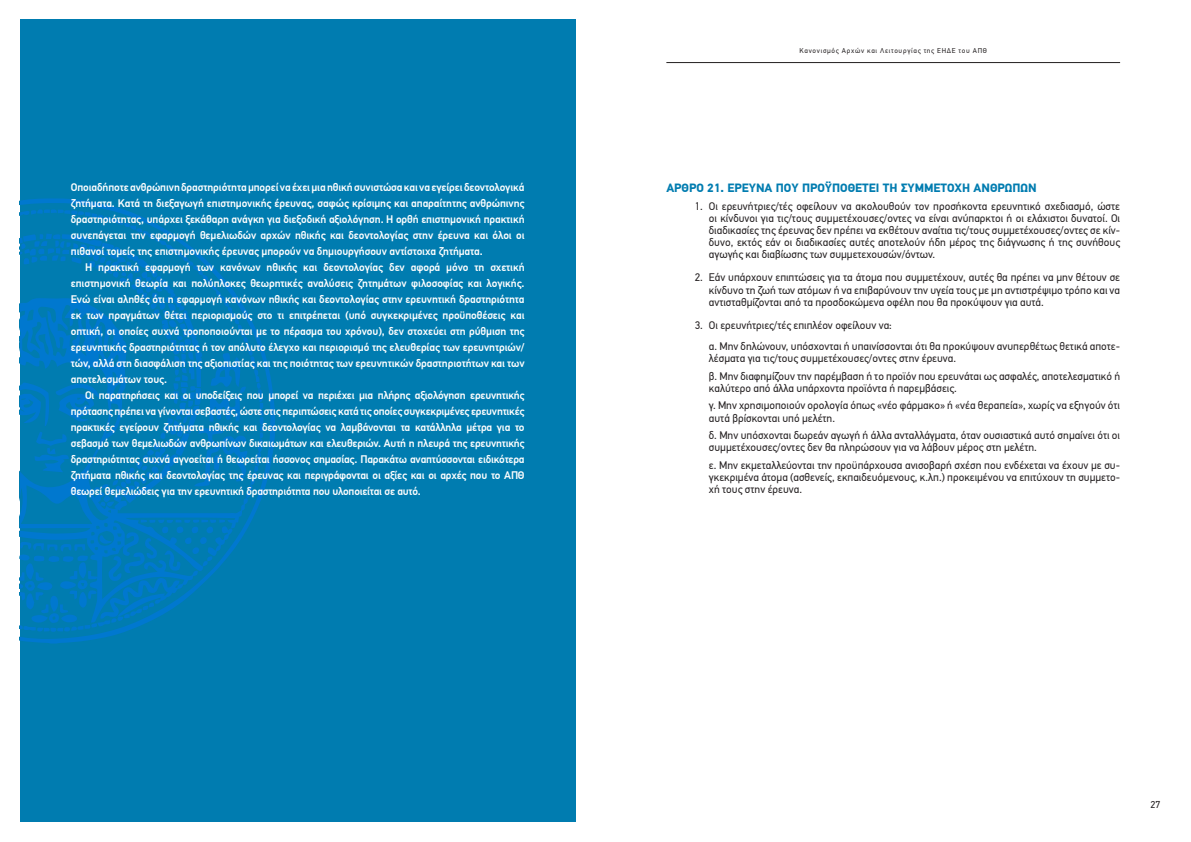
<style>
.page{position:relative;width:1191px;height:842px;background:#fff}
.page>*{position:absolute;margin:0;border:0;box-sizing:border-box;transform-origin:0 0}
.ΤΙΤΛΟΣ_ΚΕΦΑΛΑΙΩΝ{font:700 12px "PF Din Text Pro";color:#007cb0}
.t1{font:500 11px/16px "PF Din Text Pro";letter-spacing:-.01em;color:#fff;text-align:justify}
.LETTERS{font:11px/12.1px "PF Din Text Pro";color:#231f20}
.t2{font:10px "PF Din Text Pro";color:#231f20}
.t3{font:7px "PF Din Text Pro";letter-spacing:.1em;color:#231f20}
</style>
<div class="page">
<hr style="left:666px;top:62px;width:454px;height:1px;background:#231f20">
<div style="left:20px;top:20px;width:555px;height:802px;background:#007cb0"></div>
<svg style="left:20px;top:198px;width:255px;height:445px"></svg>
<svg style="left:20px;top:507px;width:229px;height:116px"></svg>
<svg style="left:20px;top:209px;width:244px;height:298px"></svg>
<svg style="left:20px;top:520px;width:213px;height:112px"></svg>
<p class="t1" style="left:71px;top:179px;width:455px">Οποιαδήποτε ανθρώπινη δραστηριότητα μπορεί να έχει μια ηθική συνιστώσα και να εγείρει δεοντολογικά ζητήματα. Κατά τη διεξαγωγή επιστημονικής έρευνας, σαφώς κρίσιμης και απαραίτητης ανθρώπινης δραστηριότητας, υπάρχει ξεκάθαρη ανάγκη για διεξοδική αξιολόγηση. Η ορθή επιστημονική πρακτική συνεπάγεται την εφαρμογή θεμελιωδών αρχών ηθικής και δεοντολογίας στην έρευνα και όλοι οι πιθανοί τομείς της επιστημονικής έρευνας μπορούν να δημιουργήσουν αντίστοιχα ζητήματα.</p>
<p class="t1" style="left:71px;top:259px;width:455px;text-indent:14px">Η πρακτική εφαρμογή των κανόνων ηθικής και δεοντολογίας δεν αφορά μόνο τη σχετική επιστημονική θεωρία και πολύπλοκες θεωρητικές αναλύσεις ζητημάτων φιλοσοφίας και λογικής.<br>Ενώ είναι αληθές ότι η εφαρμογή κανόνων ηθικής και δεοντολογίας στην ερευνητική δραστηριότητα εκ των πραγμάτων θέτει περιορισμούς στο τι επιτρέπεται (υπό συγκεκριμένες προϋποθέσεις και οπτική, οι οποίες συχνά τροποποιούνται με το πέρασμα του χρόνου), δεν στοχεύει στη ρύθμιση της ερευνητικής δραστηριότητας ή τον απόλυτο έλεγχο και περιορισμό της ελευθερίας των ερευνητριών/ τών, αλλά στη διασφάλιση της αξιοπιστίας και της ποιότητας των ερευνητικών δραστηριοτήτων και των αποτελεσμάτων τους.</p>
<p class="t1" style="left:71px;top:387px;width:455px;text-indent:14px">Οι παρατηρήσεις και οι υποδείξεις που μπορεί να περιέχει μια πλήρης αξιολόγηση ερευνητικής πρότασης πρέπει να γίνονται σεβαστές, ώστε στις περιπτώσεις κατά τις οποίες συγκεκριμένες ερευνητικές πρακτικές εγείρουν ζητήματα ηθικής και δεοντολογίας να λαμβάνονται τα κατάλληλα μέτρα για το σεβασμό των θεμελιωδών ανθρωπίνων δικαιωμάτων και ελευθεριών. Αυτή η πλευρά της ερευνητικής δραστηριότητας συχνά αγνοείται ή θεωρείται ήσσονος σημασίας. Παρακάτω αναπτύσσονται ειδικότερα ζητήματα ηθικής και δεοντολογίας της έρευνας και περιγράφονται οι αξίες και οι αρχές που το ΑΠΘ θεωρεί θεμελιώδεις για την ερευνητική δραστηριότητα που υλοποιείται σε αυτό.</p>
<p class="t3" style="left:799px;top:47px;width:189px">Κανονισμός Αρχών και Λειτουργίας της ΕΗΔΕ του ΑΠΘ</p>
<p class="ΤΙΤΛΟΣ_ΚΕΦΑΛΑΙΩΝ" style="left:666px;top:180px;width:371px">ΑΡΘΡΟ 21. ΕΡΕΥΝΑ ΠΟΥ ΠΡΟΫΠΟΘΕΤΕΙ ΤΗ ΣΥΜΜΕΤΟΧΗ ΑΝΘΡΩΠΩΝ</p>
<p class="LETTERS" style="left:709px;top:200px;width:413px;text-align:justify;text-indent:-14px">1. Οι ερευνήτριες/τές οφείλουν να ακολουθούν τον προσήκοντα ερευνητικό σχεδιασμό, ώστε οι κίνδυνοι για τις/τους συμμετέχουσες/οντες να είναι ανύπαρκτοι ή οι ελάχιστοι δυνατοί. Οι διαδικασίες της έρευνας δεν πρέπει να εκθέτουν αναίτια τις/τους συμμετέχουσες/οντες σε κίν&shy;δυνο, εκτός εάν οι διαδικασίες αυτές αποτελούν ήδη μέρος της διάγνωσης ή της συνήθους αγωγής και διαβίωσης των συμμετεχουσών/όντων.</p>
<p class="LETTERS" style="left:709px;top:272px;width:413px;text-align:justify;text-indent:-14px">2. Εάν υπάρχουν επιπτώσεις για τα άτομα που συμμετέχουν, αυτές θα πρέπει να μην θέτουν σε κίνδυνο τη ζωή των ατόμων ή να επιβαρύνουν την υγεία τους με μη αντιστρέψιμο τρόπο και να αντισταθμίζονται από τα προσδοκώμενα οφέλη που θα προκύψουν για αυτά.</p>
<p class="LETTERS" style="left:694px;top:319px;width:199px">3. Οι ερευνήτριες/τές επιπλέον οφείλουν να:</p>
<p class="LETTERS" style="left:709px;top:340px;width:413px">α. Μην δηλώνουν, υπόσχονται ή υπαινίσσονται ότι θα προκύψουν ανυπερθέτως θετικά αποτε&shy;λέσματα για τις/τους συμμετέχουσες/οντες στην έρευνα.</p>
<p class="LETTERS" style="left:709px;top:370px;width:413px">β. Μην διαφημίζουν την παρέμβαση ή το προϊόν που ερευνάται ως ασφαλές, αποτελεσματικό ή καλύτερο από άλλα υπάρχοντα προϊόντα ή παρεμβάσεις.</p>
<p class="LETTERS" style="left:709px;top:400px;width:413px">γ. Μην χρησιμοποιούν ορολογία όπως «νέο φάρμακο» ή «νέα θεραπεία», χωρίς να εξηγούν ότι αυτά βρίσκονται υπό μελέτη.</p>
<p class="LETTERS" style="left:709px;top:430px;width:413px">δ. Μην υπόσχονται δωρεάν αγωγή ή άλλα ανταλλάγματα, όταν ουσιαστικά αυτό σημαίνει ότι οι συμμετέχουσες/οντες δεν θα πληρώσουν για να λάβουν μέρος στη μελέτη.</p>
<p class="LETTERS" style="left:709px;top:459px;width:413px;text-align:justify">ε. Μην εκμεταλλεύονται την προϋπάρχουσα ανισοβαρή σχέση που ενδέχεται να έχουν με συ&shy;γκεκριμένα άτομα (ασθενείς, εκπαιδευόμενους, κ.λπ.) προκειμένου να επιτύχουν τη συμμετο&shy;χή τους στην έρευνα.</p>
<p class="t2" style="left:1150px;top:799px;width:11px">27</p>
</div>
